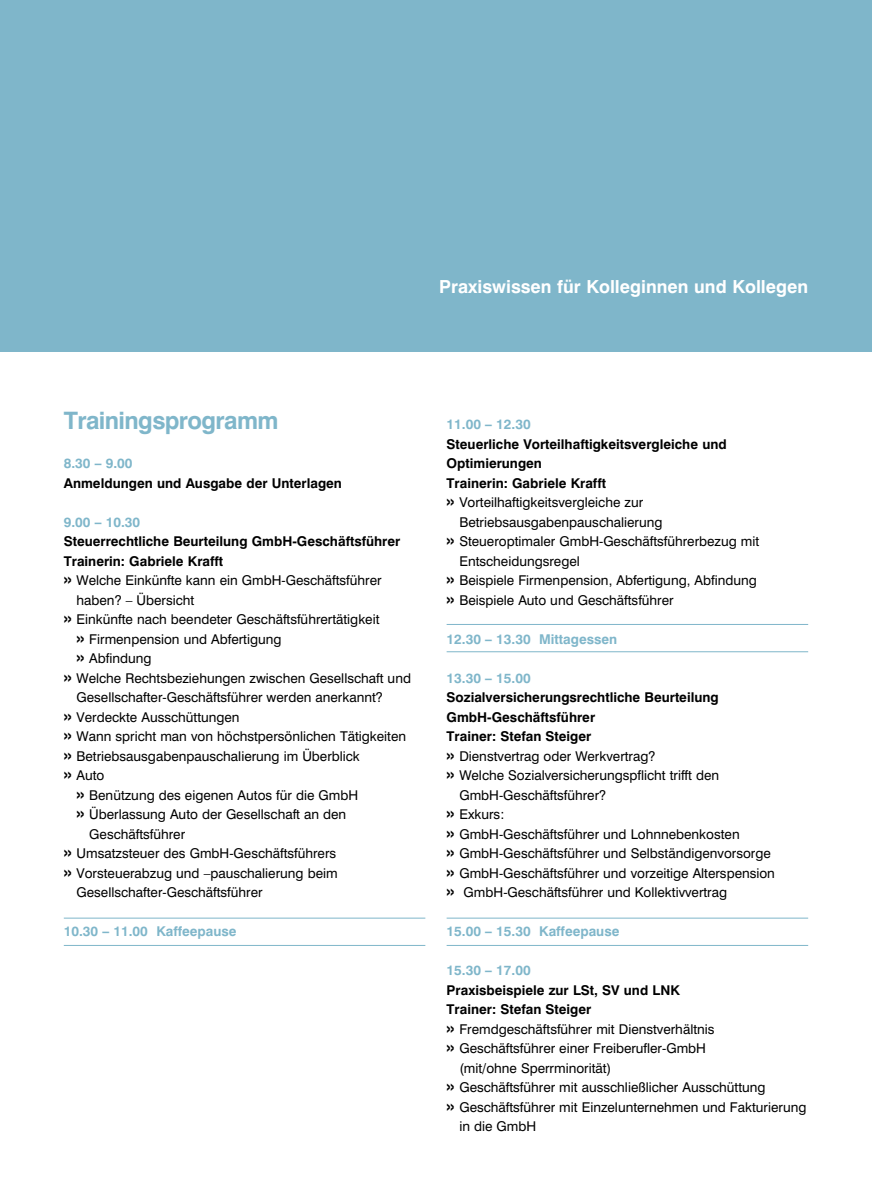
<style>
.page{position:relative;width:872px;height:1191px;background:#fff}
.page>*{position:absolute;margin:0;border:0;box-sizing:border-box;transform-origin:0 0}
.t1{font:700 24px "Swiss 721 BT";letter-spacing:-.025em;color:#7fb6ca}
.t2{font:700 18px "Swiss 721 BT";color:#fff}
.t3{font:13.5px "Swiss 721 BT";color:#000}
.t4{font:700 13.5px "Swiss 721 BT";color:#000}
.t5{font:700 13.5px "Swiss 721 BT";color:#7fb6ca}
.s1{font-weight:700;font-size:18px}
</style>
<div class="page">
<div style="left:0;top:0;width:872px;height:351px;background:#7fb6ca"></div>
<hr style="left:64px;top:918px;width:361px;height:1px;background:#7fb6ca">
<hr style="left:64px;top:945px;width:361px;height:1px;background:#7fb6ca">
<hr style="left:446px;top:624px;width:362px;height:1px;background:#7fb6ca">
<hr style="left:446px;top:651px;width:362px;height:1px;background:#7fb6ca">
<hr style="left:446px;top:918px;width:362px;height:1px;background:#7fb6ca">
<hr style="left:446px;top:945px;width:362px;height:1px;background:#7fb6ca">
<h2 class="t2" style="left:439px;top:275px;width:370px">Praxiswissen für Kolleginnen und Kollegen</h2>
<h1 class="t1" style="left:64px;top:406px;width:216px">Trainingsprogramm</h1>
<p class="t5" style="left:64px;top:455px;width:70px">8.30 – 9.00</p>
<p class="t4" style="left:64px;top:474px;width:280px">Anmeldungen und Ausgabe der Unterlagen</p>
<p class="t5" style="left:64px;top:513px;width:78px">9.00 – 10.30</p>
<p class="t4" style="left:64px;top:533px;width:338px">Steuerrechtliche Beurteilung GmbH-Geschäftsführer</p>
<p class="t4" style="left:64px;top:552px;width:161px">Trainerin: Gabriele Krafft</p>
<p class="t3" style="left:64px;top:572px;width:319px"><span class="s1">»</span> Welche Einkünfte kann ein GmbH-Geschäftsführer</p>
<p class="t3" style="left:77px;top:591px;width:119px">haben? – Übersicht</p>
<p class="t3" style="left:64px;top:611px;width:317px"><span class="s1">»</span> Einkünfte nach beendeter Geschäftsführertätigkeit</p>
<p class="t3" style="left:77px;top:630px;width:206px"><span class="s1">»</span> Firmenpension und Abfertigung</p>
<p class="t3" style="left:77px;top:650px;width:77px"><span class="s1">»</span> Abfindung</p>
<p class="t3" style="left:64px;top:669px;width:349px"><span class="s1">»</span> Welche Rechtsbeziehungen zwischen Gesellschaft und</p>
<p class="t3" style="left:77px;top:689px;width:308px">Gesellschafter-Geschäftsführer werden anerkannt?</p>
<p class="t3" style="left:64px;top:708px;width:177px"><span class="s1">»</span> Verdeckte Ausschüttungen</p>
<p class="t3" style="left:64px;top:728px;width:344px"><span class="s1">»</span> Wann spricht man von höchstpersönlichen Tätigkeiten</p>
<p class="t3" style="left:64px;top:747px;width:298px"><span class="s1">»</span> Betriebsausgabenpauschalierung im Überblick</p>
<p class="t3" style="left:64px;top:767px;width:42px"><span class="s1">»</span> Auto</p>
<p class="t3" style="left:77px;top:786px;width:283px"><span class="s1">»</span> Benützung des eigenen Autos für die GmbH</p>
<p class="t3" style="left:77px;top:806px;width:271px"><span class="s1">»</span> Überlassung Auto der Gesellschaft an den</p>
<p class="t3" style="left:89px;top:825px;width:97px">Geschäftsführer</p>
<p class="t3" style="left:64px;top:845px;width:274px"><span class="s1">»</span> Umsatzsteuer des GmbH-Geschäftsführers</p>
<p class="t3" style="left:64px;top:864px;width:275px"><span class="s1">»</span> Vorsteuerabzug und –pauschalierung beim</p>
<p class="t3" style="left:77px;top:884px;width:187px">Gesellschafter-Geschäftsführer</p>
<p class="t5" style="left:64px;top:923px;width:174px">10.30 – 11.00 Kaffeepause</p>
<p class="t5" style="left:446px;top:416px;width:86px">11.00 – 12.30</p>
<p class="t4" style="left:446px;top:435px;width:282px">Steuerliche Vorteilhaftigkeitsvergleiche und</p>
<p class="t4" style="left:446px;top:455px;width:97px">Optimierungen</p>
<p class="t4" style="left:446px;top:474px;width:161px">Trainerin: Gabriele Krafft</p>
<p class="t3" style="left:446px;top:494px;width:198px"><span class="s1">»</span> Vorteilhaftigkeitsvergleiche zur</p>
<p class="t3" style="left:459px;top:513px;width:204px">Betriebsausgabenpauschalierung</p>
<p class="t3" style="left:446px;top:533px;width:314px"><span class="s1">»</span> Steueroptimaler GmbH-Geschäftsführerbezug mit</p>
<p class="t3" style="left:459px;top:552px;width:122px">Entscheidungsregel</p>
<p class="t3" style="left:446px;top:572px;width:312px"><span class="s1">»</span> Beispiele Firmenpension, Abfertigung, Abfindung</p>
<p class="t3" style="left:446px;top:591px;width:228px"><span class="s1">»</span> Beispiele Auto und Geschäftsführer</p>
<p class="t5" style="left:446px;top:630px;width:172px">12.30 – 13.30 Mittagessen</p>
<p class="t5" style="left:446px;top:669px;width:86px">13.30 – 15.00</p>
<p class="t4" style="left:446px;top:689px;width:274px">Sozialversicherungsrechtliche Beurteilung</p>
<p class="t4" style="left:446px;top:708px;width:150px">GmbH-Geschäftsführer</p>
<p class="t4" style="left:446px;top:728px;width:146px">Trainer: Stefan Steiger</p>
<p class="t3" style="left:446px;top:747px;width:210px"><span class="s1">»</span> Dienstvertrag oder Werkvertrag?</p>
<p class="t3" style="left:446px;top:767px;width:274px"><span class="s1">»</span> Welche Sozialversicherungspflicht trifft den</p>
<p class="t3" style="left:459px;top:786px;width:148px">GmbH-Geschäftsführer?</p>
<p class="t3" style="left:446px;top:806px;width:59px"><span class="s1">»</span> Exkurs:</p>
<p class="t3" style="left:446px;top:825px;width:294px"><span class="s1">»</span> GmbH-Geschäftsführer und Lohnnebenkosten</p>
<p class="t3" style="left:446px;top:845px;width:326px"><span class="s1">»</span> GmbH-Geschäftsführer und Selbständigenvorsorge</p>
<p class="t3" style="left:446px;top:864px;width:330px"><span class="s1">»</span> GmbH-Geschäftsführer und vorzeitige Alterspension</p>
<p class="t3" style="left:446px;top:884px;width:282px"><span class="s1">»</span> GmbH-Geschäftsführer und Kollektivvertrag</p>
<p class="t5" style="left:446px;top:923px;width:174px">15.00 – 15.30 Kaffeepause</p>
<p class="t5" style="left:446px;top:962px;width:86px">15.30 – 17.00</p>
<p class="t4" style="left:446px;top:981px;width:235px">Praxisbeispiele zur LSt, SV und LNK</p>
<p class="t4" style="left:446px;top:1001px;width:146px">Trainer: Stefan Steiger</p>
<p class="t3" style="left:446px;top:1020px;width:269px"><span class="s1">»</span> Fremdgeschäftsführer mit Dienstverhältnis</p>
<p class="t3" style="left:446px;top:1040px;width:261px"><span class="s1">»</span> Geschäftsführer einer Freiberufler-GmbH</p>
<p class="t3" style="left:459px;top:1059px;width:153px">(mit/ohne Sperrminorität)</p>
<p class="t3" style="left:446px;top:1079px;width:320px"><span class="s1">»</span> Geschäftsführer mit ausschließlicher Ausschüttung</p>
<p class="t3" style="left:446px;top:1098px;width:361px"><span class="s1">»</span> Geschäftsführer mit Einzelunternehmen und Fakturierung</p>
<p class="t3" style="left:459px;top:1118px;width:78px">in die GmbH</p>
</div>
